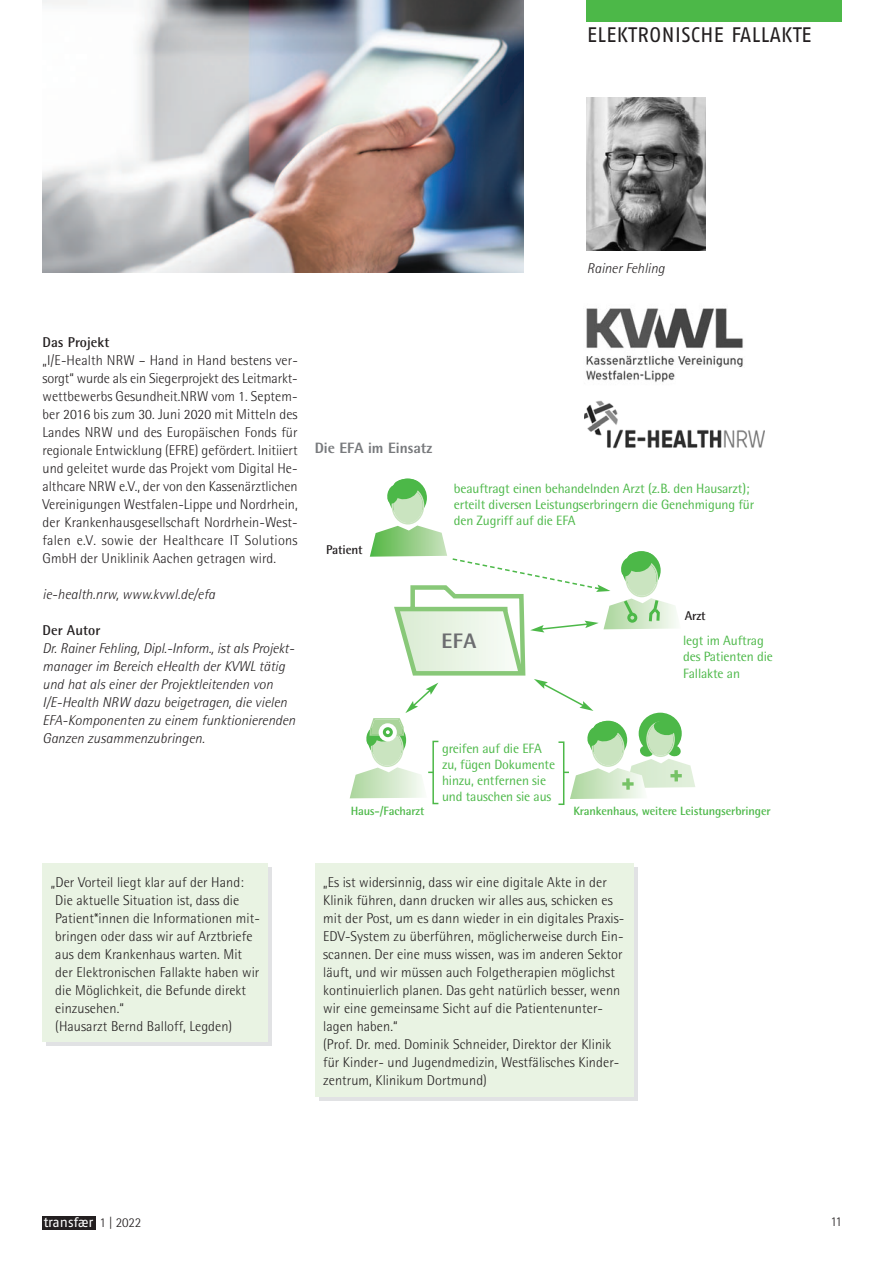
<style>
.page{position:relative;width:893px;height:1263px;background:#fff}
.page>*{position:absolute;margin:0;border:0;box-sizing:border-box;transform-origin:0 0}
.t1{font:21px "Fago No Regular Caps";letter-spacing:-.005em;color:#231f20}
.t2{font:800 21px "Rotis Semi Sans";color:#6c6d70}
.t3{font:800 15px "Rotis Semi Sans";color:#787a7d}
.t4{font:300 14.25px/18px "Rotis Semi Sans";letter-spacing:.005em;color:#231f20}
.t5{font:italic 300 14.25px/18px "Rotis Semi Sans";letter-spacing:.005em;color:#231f20}
.t6{font:700 14.25px "Rotis Semi Sans";letter-spacing:.005em;color:#231f20}
.t7{font:13.5px/16.2px "Rotis Semi Sans";letter-spacing:-.01em;color:#4cb848}
.t8{font:13.5px "Fago No";color:#fff}
.t9{font:300 13.5px "Rotis Semi Sans";color:#231f20}
.t10{font:700 12.75px "Rotis Semi Sans";letter-spacing:-.01em;color:#231f20}
.t11{font:700 12px "Rotis Semi Sans";letter-spacing:-.01em;color:#4cb848}
.s1{font-family:"Rotis Semi Sans";font-weight:300;color:#231f20}
</style>
<div class="page">
<img style="left:43px;top:0;width:480px;height:272px">
<div style="left:47px;top:867px;width:225px;height:179px;background:#e1e2e4"></div>
<div style="left:43px;top:1216px;width:53px;height:13px;background:#231f20"></div>
<div style="left:587px;top:0;width:255px;height:21px;background:#4cb848"></div>
<img style="left:587px;top:98px;width:119px;height:153px">
<img style="left:586px;top:308px;width:157px;height:75px">
<img style="left:585px;top:400px;width:180px;height:49px">
<div style="left:43px;top:863px;width:225px;height:179px;background:#e9f3e3"></div>
<div style="left:319px;top:867px;width:319px;height:234px;background:#e1e2e4"></div>
<div style="left:315px;top:863px;width:319px;height:234px;background:#e9f3e3"></div>
<svg style="left:389px;top:478px;width:38px;height:39px"></svg>
<div style="left:393px;top:479px;width:28px;height:14px;background:#4cb848;border-radius:50%"></div>
<div style="left:432px;top:741px;width:7px;height:63px;border:2px solid #4cb848"></div>
<div style="left:558px;top:741px;width:6px;height:64px;border:2px solid #4cb848"></div>
<svg style="left:350px;top:483px;width:345px;height:316px"></svg>
<h1 class="t1" style="left:587px;top:23px;width:226px">ELEKTRONISCHE FALLAKTE</h1>
<p class="t5" style="left:587px;top:259px;width:79px">Rainer Fehling</p>
<p class="t6" style="left:43px;top:333px;width:68px">Das Projekt</p>
<p class="t4" style="left:43px;top:351px;width:257px;text-align:justify">„I/E-Health NRW – Hand in Hand bestens ver&shy;sorgt“ wurde als ein Siegerprojekt des Leitmarkt&shy;wettbewerbs Gesundheit.NRW vom 1. Septem&shy;ber 2016 bis zum 30. Juni 2020 mit Mitteln des Landes NRW und des Europäischen Fonds für regionale Entwicklung (EFRE) gefördert. Initiiert und geleitet wurde das Projekt vom Digital He&shy;althcare NRW e.V., der von den Kassenärztlichen Vereinigungen Westfalen-Lippe und Nordrhein, der Krankenhausgesellschaft Nordrhein-West&shy;falen e.V. sowie der Healthcare IT Solutions GmbH der Uniklinik Aachen getragen wird.</p>
<p class="t5" style="left:43px;top:585px;width:174px">ie-health.nrw, www.kvwl.de/efa</p>
<p class="t6" style="left:43px;top:621px;width:59px">Der Autor</p>
<p class="t5" style="left:43px;top:639px;width:254px">Dr. Rainer Fehling, Dipl.-Inform., ist als Projekt&shy;manager im Bereich eHealth der KVWL tätig und hat als einer der Projektleitenden von I/E-Health NRW dazu beigetragen, die vielen EFA-Komponenten zu einem funktionierenden Ganzen zusammenzubringen.</p>
<p class="t3" style="left:315px;top:438px;width:119px">Die EFA im Einsatz</p>
<p class="t10" style="left:326px;top:542px;width:38px">Patient</p>
<p class="t7" style="left:454px;top:480px;width:302px">beauftragt einen behandelnden Arzt (z.B. den Hausarzt); erteilt diversen Leistungserbringern die Genehmigung für den Zugriff auf die EFA</p>
<h1 class="t2" style="left:441px;top:628px;width:36px">EFA</h1>
<p class="t10" style="left:685px;top:608px;width:23px">Arzt</p>
<p class="t7" style="left:683px;top:632px;width:91px">legt im Auftrag des Patienten die<br>Fallakte an</p>
<p class="t7" style="left:442px;top:740px;width:115px">greifen auf die EFA zu, fügen Dokumente hinzu, entfernen sie und tauschen sie aus</p>
<p class="t11" style="left:351px;top:803px;width:75px">Haus-/Facharzt</p>
<p class="t11" style="left:573px;top:803px;width:199px">Krankenhaus, weitere Leistungserbringer</p>
<p class="t4" style="left:55px;top:873px;width:206px;text-indent:-4px">„Der Vorteil liegt klar auf der Hand:<br>Die aktuelle Situation ist, dass die Patient*innen die Informationen mit&shy;bringen oder dass wir auf Arztbriefe aus dem Krankenhaus warten. Mit der Elektronischen Fallakte haben wir die Möglichkeit, die Befunde direkt einzusehen.“<br>(Hausarzt Bernd Balloff, Legden)</p>
<p class="t4" style="left:323px;top:873px;width:303px">„Es ist widersinnig, dass wir eine digitale Akte in der Klinik führen, dann drucken wir alles aus, schicken es mit der Post, um es dann wieder in ein digitales Praxis-EDV-System zu überführen, möglicherweise durch Ein&shy;scannen. Der eine muss wissen, was im anderen Sektor läuft, und wir müssen auch Folgetherapien möglichst kontinuierlich planen. Das geht natürlich besser, wenn wir eine gemeinsame Sicht auf die Patientenunter - lagen haben.“<br>(Prof. Dr. med. Dominik Schneider, Direktor der Klinik für Kinder- und Jugendmedizin, Westfälisches Kinder&shy;zentrum, Klinikum Dortmund)</p>
<p class="t8" style="left:44px;top:1215px;width:99px">transfær <span class="s1">1 | 2022</span></p>
<p class="t9" style="left:830px;top:1213px;width:13px">11</p>
</div>
